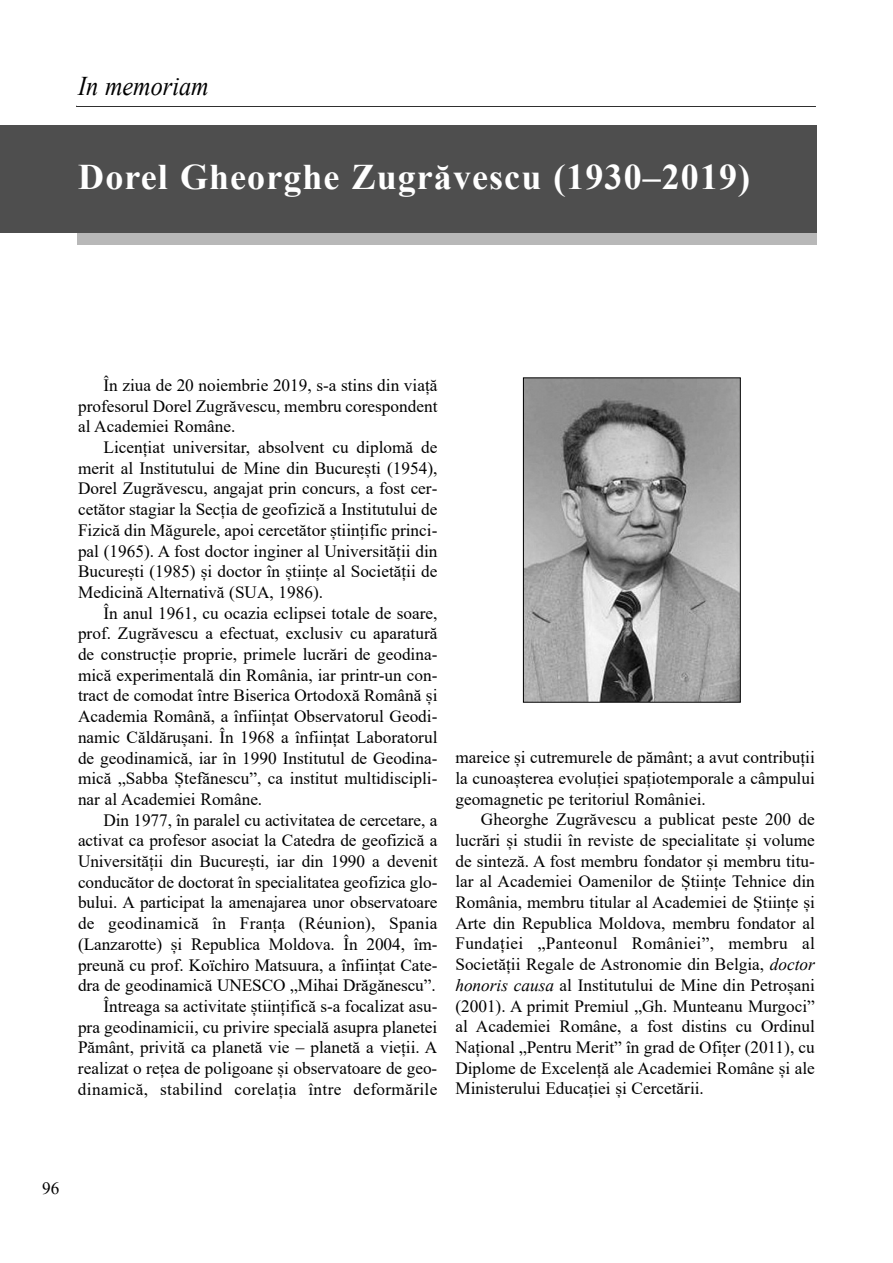
<style>
.page{position:relative;width:893px;height:1263px;background:#fff}
.page>*{position:absolute;margin:0;border:0;box-sizing:border-box;transform-origin:0 0}
.t1{font:700 36px "Times New Roman";letter-spacing:.03em;color:#fff}
.t2{font:italic 27px "Times New Roman";color:#000;scale:.9 1}
.t3{font:17.25px/20.7px "Times New Roman";color:#000;text-align:justify}
.s1{font-style:italic}
</style>
<div class="page">
<div style="left:77px;top:232px;width:739px;height:13px;background:#b8b8b8"></div>
<hr style="left:76px;top:106px;width:740px;height:1px;background:#000">
<div style="left:0;top:126px;width:816px;height:107px;background:#4e4e4e"></div>
<img style="left:525px;top:379px;width:214px;height:322px">
<div style="left:523px;top:377px;width:218px;height:326px;border:1px solid #000"></div>
<h2 class="t2" style="left:78px;top:71px;width:147px">In memoriam</h2>
<h1 class="t1" style="left:78px;top:157px;width:673px">Dorel gheorghe zugrăvescu (1930–2019)</h1>
<p class="t3" style="left:78px;top:375px;width:361px;text-indent:26px">În ziua de 20 noiembrie 2019, s-a stins din viață profesorul Dorel Zugrăvescu, membru corespondent al Academiei Române.</p>
<p class="t3" style="left:78px;top:437px;width:361px;text-indent:26px">Licențiat universitar, absolvent cu diplomă de merit al Institutului de Mine din București (1954), Dorel Zugrăvescu, angajat prin concurs, a fost cer&shy;cetător stagiar la Secția de geofizică a Institutului de Fizică din Măgurele, apoi cercetător științific princi&shy;pal (1965). A fost doctor inginer al Universității din București (1985) și doctor în științe al Societății de Medicină Alternativă (SUA, 1986).</p>
<p class="t3" style="left:78px;top:602px;width:361px;text-indent:26px">În anul 1961, cu ocazia eclipsei totale de soare, prof. Zugrăvescu a efectuat, exclusiv cu aparatură de construcție proprie, primele lucrări de geodina&shy;mică experimentală din România, iar printr-un con&shy;tract de comodat între Biserica Ortodoxă Română și Academia Română, a înființat Observatorul Geodi&shy;namic Căldărușani. În 1968 a înființat Laboratorul de geodinamică, iar în 1990 Institutul de Geodina&shy;mică „Sabba Ștefănescu”, ca institut multidiscipli&shy;nar al Academiei Române.</p>
<p class="t3" style="left:78px;top:809px;width:361px;text-align:right">Din 1977, în paralel cu activitatea de cercetare, a activat ca profesor asociat la Catedra de geofizică a Universității din București, iar din 1990 a devenit conducător de doctorat în specialitatea geofizica glo&shy;bului. A participat la amenajarea unor observatoare de geodinamică în Franța (Réunion), Spania (Lanzarotte) și Republica Moldova. În 2004, îm&shy;preună cu prof. Koïchiro Matsuura, a înființat Cate&shy;dra de geodinamică UNESCO „Mihai Drăgănescu”.<br>Întreaga sa activitate științifică s-a focalizat asu&shy;pra geodinamicii, cu privire specială asupra planetei Pământ, privită ca planetă vie ‒ planetă a vieții. A realizat o rețea de poligoane și observatoare de geo&shy;dinamică, stabilind corelația între deformările</p>
<p class="t3" style="left:455px;top:747px;width:361px">mareice și cutremurele de pământ; a avut contribuții la cunoașterea evoluției spațiotemporale a câmpului geomagnetic pe teritoriul României.</p>
<p class="t3" style="left:455px;top:809px;width:361px;text-indent:26px">Gheorghe Zugrăvescu a publicat peste 200 de lucrări și studii în reviste de specialitate și volume de sinteză. A fost membru fondator și membru titu&shy;lar al Academiei Oamenilor de Științe Tehnice din România, membru titular al Academiei de Științe și Arte din Republica Moldova, membru fondator al Fundației „Panteonul României”, membru al Societății Regale de Astronomie din Belgia, <span class="s1">doctor honoris causa</span> al Institutului de Mine din Petroșani (2001). A primit Premiul „Gh. Munteanu Murgoci” al Academiei Române, a fost distins cu Ordinul Național „Pentru Merit” în grad de Ofițer (2011), cu Diplome de Excelență ale Academiei Române și ale Ministerului Educației și Cercetării.</p>
<p class="t3" style="left:42px;top:1178px;width:19px">96</p>
</div>
